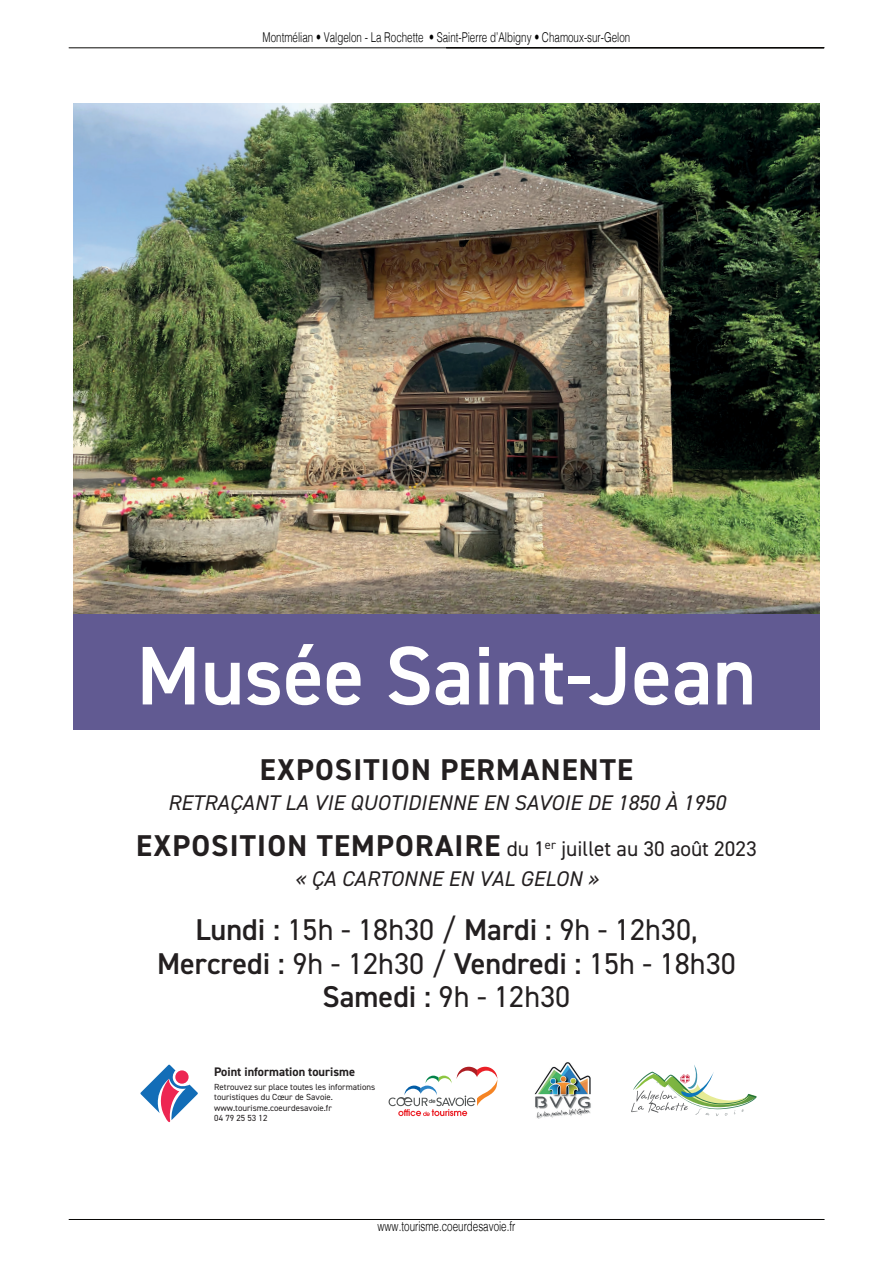
<style>
.page{position:relative;width:893px;height:1263px;background:#fff}
.page>*{position:absolute;margin:0;border:0;box-sizing:border-box;transform-origin:0 0}
.t1{font:600 83.25px "DIN2014";color:#fff}
.t2{font:30.15px/33.8px "DIN2014";color:#231f20;text-align:center}
.t3{font:700 30.15px "DIN2014";letter-spacing:.04em;color:#231f20}
.t4{font:italic 21.3px/46.2px "DIN2014";letter-spacing:.01em;color:#231f20;text-align:center}
.t5{font:300 13.5px "Helvetica";color:#000;scale:.73 1}
.t6{font:700 12.45px "DIN2014";color:#231f20}
.t7{font:8.85px/10.6px "DIN2014";color:#231f20}
.t8{font:600 5.4px "Avant Garde";color:#515454}
.s1{font-weight:700;font-style:normal;font-size:30.15px}
.s2{font-style:normal}
.s3{font-weight:600}
</style>
<div class="page">
<hr style="left:69px;top:48px;width:755px;height:1px;background:#0a0907">
<hr style="left:69px;top:1219px;width:755px;height:1px;background:#0a0907">
<img style="left:73px;top:104px;width:747px;height:510px">
<div style="left:73px;top:614px;width:747px;height:115px;background:#615a92"></div>
<svg style="left:631px;top:1065px;width:126px;height:51px"></svg>
<img style="left:534px;top:1062px;width:57px;height:57px">
<svg style="left:140px;top:1065px;width:58px;height:57px"></svg>
<div style="left:175px;top:1070px;width:14px;height:14px;background:#ed2652;border-radius:50%"></div>
<svg style="left:389px;top:1067px;width:108px;height:49px"></svg>
<p class="t5" style="left:263px;top:33px;width:505px">Montmélian • Valgelon - La Rochette • Saint-Pierre d’Albigny • Chamoux-sur-Gelon</p>
<h1 class="t1" style="left:136px;top:621px;width:622px">Musée Saint-Jean</h1>
<h2 class="t3" style="left:260px;top:749px;width:374px">EXPOSITION PERMANENTE</h2>
<p class="t4" style="left:136px;top:779px;width:622px">RETRAÇANT LA VIE QUOTIDIENNE EN SAVOIE DE 1850 À 1950<br><span class="s1">EXPOSITION TEMPORAIRE</span> <span class="s2">du 1</span><sup>er</sup> <span class="s2">juillet au 30 août 2023</span></p>
<p class="t4" style="left:295px;top:855px;width:305px">« ÇA CARTONNE EN VAL GELON »</p>
<h2 class="t2" style="left:157px;top:912px;width:580px"><span class="s3">Lundi :</span> 15h - 18h30 / <span class="s3">Mardi :</span> 9h - 12h30,<br><span class="s3">Mercredi :</span> 9h - 12h30 / <span class="s3">Vendredi :</span> 15h - 18h30<br><span class="s3">Samedi :</span> 9h - 12h30</h2>
<p class="t6" style="left:214px;top:1064px;width:142px">Point information tourisme</p>
<p class="t7" style="left:214px;top:1081px;width:162px">Retrouvez sur place toutes les informations touristiques du Cœur de Savoie. www.tourisme.coeurdesavoie.fr<br>04 79 25 53 12</p>
<p class="t8" style="left:429px;top:1098px;width:8px">de</p>
<p class="t5" style="left:377px;top:1222px;width:191px">www.tourisme.coeurdesavoie.fr</p>
</div>
